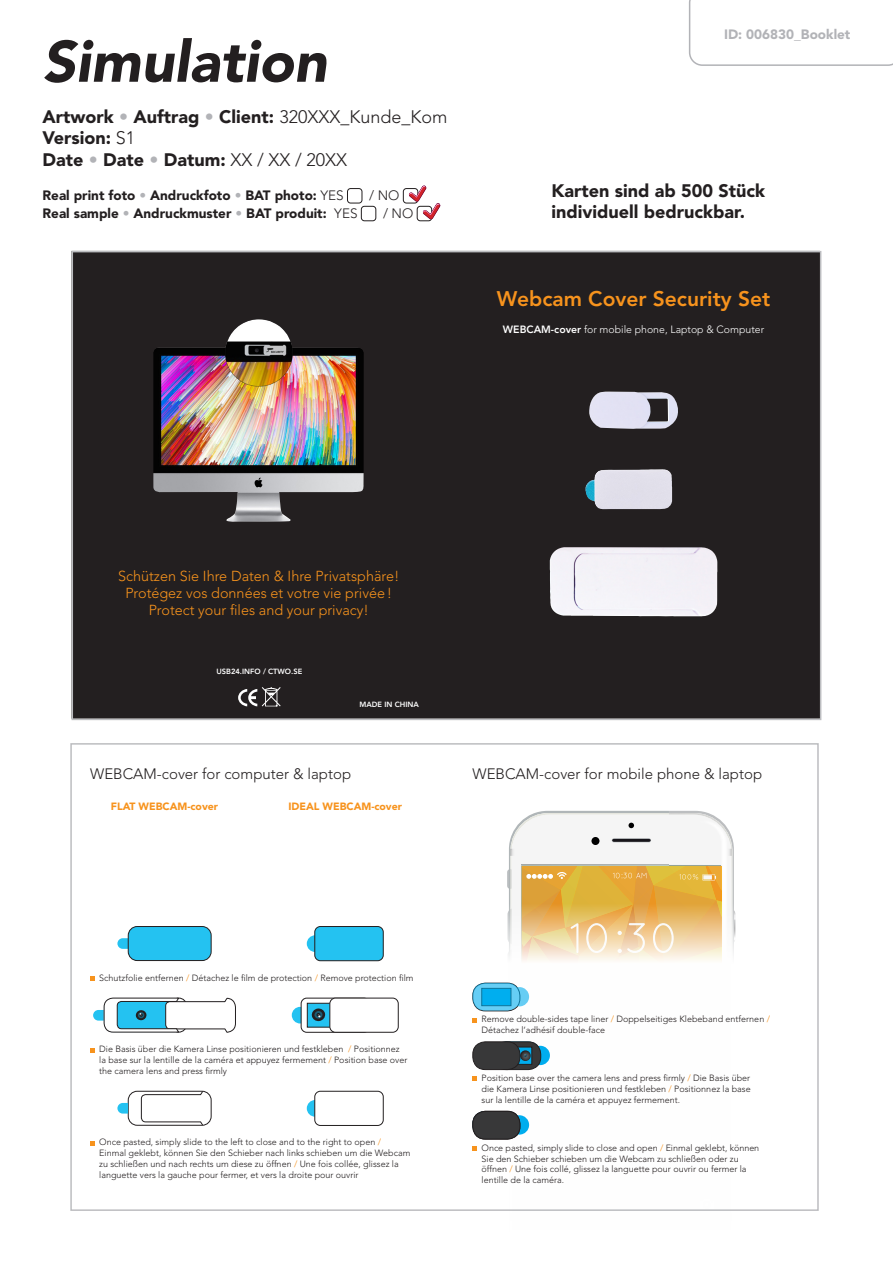
<style>
.page{position:relative;width:893px;height:1263px;background:#fff}
.page>*{position:absolute;margin:0;border:0;box-sizing:border-box;transform-origin:0 0}
.t1{font:italic 900 57.75px "Avenir";color:#231f20}
.t2{font:800 21px "Avenir";color:#f7931d}
.t3{font:900 18px/21.6px "Avenir";color:#231f20}
.t4{font:300 15px "Avenir";color:#231f20}
.t5{font:300 14.4px "Avenir";color:#f7931d}
.t6{font:900 13.5px "Avenir";color:#231f20}
.t7{font:900 13.5px "Avenir";color:#b2b3b7}
.t8{font:300 13.5px "Avenir";color:#231f20}
.t9{font:300 10.5px "Avenir";color:#fff}
.t10{font:900 10.5px "Avenir";color:#f7931d}
.t11{font:300 9px/10.8px "Avenir";color:#231f20}
.t12{font:800 7.5px "Avenir";color:#fff}
.s1{color:#b2b3b7}
.s2{font-weight:300}
.s3{font-weight:800}
.s4{color:#f7931d}
</style>
<div class="page">
<svg style="left:689px;top:0;width:204px;height:66px"></svg>
<div style="left:347px;top:188px;width:15px;height:15px;border:1px solid #231f20;border-radius:3px"></div>
<div style="left:403px;top:188px;width:15px;height:15px;border:1px solid #231f20;border-radius:3px"></div>
<div style="left:361px;top:206px;width:15px;height:15px;border:1px solid #231f20;border-radius:3px"></div>
<div style="left:417px;top:206px;width:15px;height:15px;border:1px solid #231f20;border-radius:3px"></div>
<svg style="left:409px;top:185px;width:32px;height:35px"></svg>
<div style="left:72px;top:252px;width:747px;height:466px;background:#231f20"></div>
<div style="left:72px;top:251px;width:749px;height:469px;border:2px solid #bcbdc0"></div>
<img style="left:589px;top:392px;width:89px;height:37px">
<div style="left:550px;top:547px;width:167px;height:69px;background:#f3f1f7"></div>
<img style="left:585px;top:469px;width:87px;height:40px">
<svg style="left:238px;top:687px;width:43px;height:19px"></svg>
<img style="left:153px;top:319px;width:211px;height:203px">
<svg style="left:473px;top:983px;width:47px;height:28px"></svg>
<svg style="left:473px;top:1018px;width:4px;height:4px"></svg>
<div style="left:473px;top:1111px;width:47px;height:28px;background:#383839;border-radius:13px"></div>
<div style="left:473px;top:1111px;width:47px;height:28px;border:1px solid #231f20;border-radius:13px"></div>
<svg style="left:473px;top:1146px;width:4px;height:5px"></svg>
<svg style="left:473px;top:1077px;width:4px;height:4px"></svg>
<div style="left:473px;top:1042px;width:47px;height:27px;background:#383839;border-radius:13px"></div>
<div style="left:473px;top:1041px;width:47px;height:29px;border:1px solid #231f20;border-radius:13px"></div>
<div style="left:507px;top:869px;width:6px;height:20px;background:#b4b9bb;border-radius:3px"></div>
<svg style="left:507px;top:908px;width:13px;height:36px"></svg>
<svg style="left:510px;top:849px;width:5px;height:7px"></svg>
<img style="left:734px;top:910px;width:1px;height:32px">
<img style="left:669px;top:811px;width:65px;height:143px">
<img style="left:669px;top:815px;width:62px;height:50px">
<svg style="left:727px;top:849px;width:5px;height:7px"></svg>
<svg style="left:628px;top:823px;width:6px;height:5px"></svg>
<svg style="left:591px;top:837px;width:8px;height:8px"></svg>
<hr style="left:612px;top:838px;width:39px;height:4px;background:#b0b3b5;border-radius:2px">
<svg style="left:612px;top:839px;width:39px;height:3px"></svg>
<hr style="left:521px;top:864px;width:148px;height:1px;background:#abaeaf">
<img style="left:669px;top:864px;width:52px;height:1px">
<svg style="left:510px;top:865px;width:222px;height:275px"></svg>
<svg style="left:90px;top:1048px;width:4px;height:4px"></svg>
<svg style="left:93px;top:997px;width:143px;height:36px"></svg>
<div style="left:128px;top:1091px;width:84px;height:35px;border:1px solid #231f20;border-radius:9px"></div>
<svg style="left:141px;top:1090px;width:63px;height:36px"></svg>
<svg style="left:117px;top:1103px;width:11px;height:10px"></svg>
<svg style="left:117px;top:938px;width:11px;height:11px"></svg>
<div style="left:128px;top:926px;width:83px;height:34px;background:#24c2f1;border-radius:9px"></div>
<div style="left:128px;top:926px;width:84px;height:35px;border:1px solid #231f20;border-radius:9px"></div>
<svg style="left:90px;top:976px;width:4px;height:5px"></svg>
<svg style="left:90px;top:1141px;width:4px;height:4px"></svg>
<div style="left:307px;top:1100px;width:16px;height:17px;background:#24c2f1;border-radius:50%"></div>
<div style="left:315px;top:1091px;width:68px;height:34px;background:#fff;border-radius:6px"></div>
<div style="left:314px;top:1091px;width:70px;height:35px;border:1px solid #231f20;border-radius:6px"></div>
<div style="left:292px;top:1007px;width:16px;height:16px;background:#24c2f1;border-radius:50%"></div>
<svg style="left:300px;top:997px;width:70px;height:36px"></svg>
<div style="left:330px;top:998px;width:68px;height:34px;background:#fff;border-radius:6px"></div>
<div style="left:329px;top:998px;width:70px;height:35px;border:1px solid #231f20;border-radius:6px"></div>
<div style="left:307px;top:935px;width:16px;height:17px;background:#24c2f1;border-radius:50%"></div>
<div style="left:315px;top:926px;width:68px;height:35px;background:#24c2f1;border-radius:6px"></div>
<div style="left:314px;top:926px;width:70px;height:35px;border:1px solid #231f20;border-radius:6px"></div>
<div style="left:70px;top:743px;width:749px;height:468px;border:2px solid #bcbdc0"></div>
<p class="t1" style="left:43px;top:27px;width:286px">Simulation</p>
<p class="t3" style="left:43px;top:106px;width:407px">Artwork <span class="s1">•</span> Auftrag <span class="s1">•</span> Client: <span class="s2">320XXX_Kunde_Kom</span></p>
<p class="t3" style="left:43px;top:127px;width:94px">Version: <span class="s2">S1</span></p>
<p class="t3" style="left:43px;top:149px;width:306px">Date <span class="s1">•</span> Date <span class="s1">•</span> Datum: <span class="s2">XX / XX / 20XX</span></p>
<p class="t6" style="left:43px;top:187px;width:303px">Real print foto <span class="s1">•</span> Andruckfoto <span class="s1">•</span> BAT photo: <span class="s2">YES</span></p>
<p class="t8" style="left:369px;top:187px;width:32px">/ NO</p>
<p class="t6" style="left:43px;top:205px;width:317px">Real sample <span class="s1">•</span> Andruckmuster <span class="s1">•</span> BAT produit: <span class="s2">YES</span></p>
<p class="t8" style="left:383px;top:205px;width:32px">/ NO</p>
<p class="t7" style="left:724px;top:27px;width:128px">ID: 006830_Booklet</p>
<p class="t3" style="left:551px;top:179px;width:215px">Karten sind ab 500 Stück individuell bedruckbar.</p>
<p class="t2" style="left:497px;top:286px;width:275px">Webcam Cover Security Set</p>
<p class="t9" style="left:503px;top:323px;width:263px"><span class="s3">WEBCAM-cover</span> for mobile phone, Laptop &amp; Computer</p>
<p class="t5" style="left:118px;top:567px;width:283px">Schützen Sie Ihre Daten &amp; Ihre Privatsphäre!</p>
<p class="t5" style="left:125px;top:584px;width:268px">Protégez vos données et votre vie privée!</p>
<p class="t5" style="left:149px;top:602px;width:222px">Protect your files and your privacy!</p>
<p class="t12" style="left:216px;top:667px;width:87px">USB24.INFO / CTWO.SE</p>
<p class="t12" style="left:360px;top:699px;width:61px">MADE IN CHINA</p>
<p class="t4" style="left:90px;top:765px;width:262px">WEBCAM-cover for computer &amp; laptop</p>
<p class="t10" style="left:111px;top:800px;width:109px">FLAT WEBCAM-cover</p>
<p class="t10" style="left:288px;top:800px;width:115px">IDEAL WEBCAM-cover</p>
<p class="t4" style="left:473px;top:765px;width:291px">WEBCAM-cover for mobile phone &amp; laptop</p>
<p class="t11" style="left:99px;top:972px;width:316px">Schutzfolie entfernen <span class="s4">/</span> Détachez le film de protection <span class="s4">/</span> Remove protection film</p>
<p class="t11" style="left:99px;top:1044px;width:302px">Die Basis über die Kamera Linse positionieren und festkleben <span class="s4">/</span> Positionnez</p>
<p class="t11" style="left:99px;top:1054px;width:310px">la base sur la lentille de la caméra et appuyez fermement <span class="s4">/</span> Position base over</p>
<p class="t11" style="left:99px;top:1065px;width:129px">the camera lens and press firmly</p>
<p class="t11" style="left:99px;top:1137px;width:283px">Once pasted, simply slide to the left to close and to the right to open <span class="s4">/</span></p>
<p class="t11" style="left:99px;top:1147px;width:313px">Einmal geklebt, können Sie den Schieber nach links schieben um die Webcam</p>
<p class="t11" style="left:99px;top:1158px;width:301px">zu schließen und nach rechts um diese zu öffnen <span class="s4">/</span> Une fois collée, glissez la</p>
<p class="t11" style="left:99px;top:1169px;width:261px">languette vers la gauche pour fermer, et vers la droite pour ouvrir</p>
<p class="t11" style="left:482px;top:1014px;width:290px">Remove double-sides tape liner <span class="s4">/</span> Doppelseitiges Klebeband entfernen <span class="s4">/</span></p>
<p class="t11" style="left:482px;top:1024px;width:125px">Détachez l‘adhésif double-face</p>
<p class="t11" style="left:482px;top:1072px;width:271px">Position base over the camera lens and press firmly <span class="s4">/</span> Die Basis über die Kamera Linse positionieren und festkleben <span class="s4">/</span> Positionnez la base</p>
<p class="t11" style="left:482px;top:1094px;width:200px">sur la lentille de la caméra et appuyez fermement.</p>
<p class="t11" style="left:482px;top:1142px;width:279px">Once pasted, simply slide to close and open <span class="s4">/</span> Einmal geklebt, können<br>Sie den Schieber schieben um die Webcam zu schließen oder zu öffnen <span class="s4">/</span> Une fois collé, glissez la languette pour ouvrir ou fermer la</p>
<p class="t11" style="left:482px;top:1174px;width:84px">lentille de la caméra.</p>
</div>
